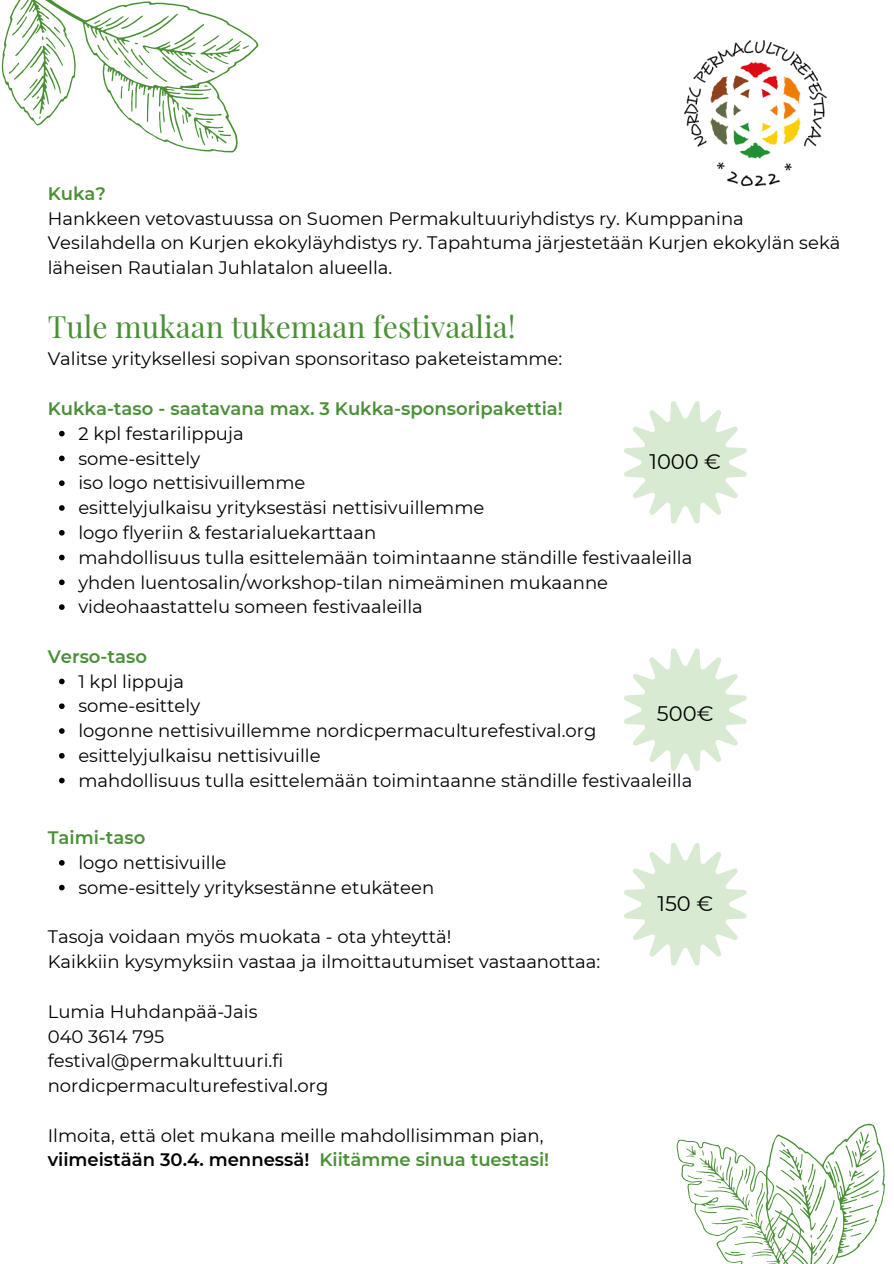
<style>
.page{position:relative;width:894px;height:1264px;background:#fff}
.page>*{position:absolute;margin:0;border:0;box-sizing:border-box;transform-origin:0 0}
.t1{font:30px "Playfair Display";color:#499035}
.t2{font:21px "Montserrat";color:#000}
.t3{font:18px/24.8px "Montserrat";color:#000}
.t4{font:600 18px "Montserrat";color:#499035}
.t5{font:600 18px "Montserrat";color:#000}
.s1{color:#499035}
</style>
<div class="page">
<svg style="left:676px;top:1123px;width:209px;height:141px"></svg>
<svg style="left:1px;top:0;width:258px;height:126px"></svg>
<svg style="left:6px;top:16px;width:70px;height:103px"></svg>
<svg style="left:94px;top:8px;width:155px;height:145px"></svg>
<svg style="left:59px;top:431px;width:6px;height:5px"></svg>
<svg style="left:59px;top:455px;width:6px;height:6px"></svg>
<svg style="left:59px;top:480px;width:6px;height:6px"></svg>
<svg style="left:59px;top:505px;width:6px;height:6px"></svg>
<svg style="left:59px;top:530px;width:6px;height:5px"></svg>
<svg style="left:59px;top:554px;width:6px;height:6px"></svg>
<svg style="left:59px;top:579px;width:6px;height:6px"></svg>
<svg style="left:59px;top:604px;width:6px;height:6px"></svg>
<svg style="left:59px;top:678px;width:6px;height:6px"></svg>
<svg style="left:59px;top:703px;width:6px;height:6px"></svg>
<svg style="left:59px;top:728px;width:6px;height:5px"></svg>
<svg style="left:59px;top:753px;width:6px;height:5px"></svg>
<svg style="left:59px;top:777px;width:6px;height:6px"></svg>
<svg style="left:59px;top:860px;width:6px;height:5px"></svg>
<svg style="left:59px;top:884px;width:6px;height:6px"></svg>
<svg style="left:624px;top:401px;width:122px;height:122px"></svg>
<svg style="left:624px;top:648px;width:122px;height:123px"></svg>
<svg style="left:624px;top:843px;width:122px;height:122px"></svg>
<img style="left:684px;top:40px;width:142px;height:146px">
<p class="t4" style="left:48px;top:182px;width:60px">Kuka?</p>
<p class="t3" style="left:48px;top:206px;width:794px">Hankkeen vetovastuussa on Suomen Permakultuuriyhdistys ry. Kumppanina<br>Vesilahdella on Kurjen ekokyläyhdistys ry. Tapahtuma järjestetään Kurjen ekokylän sekä läheisen Rautialan Juhlatalon alueella.</p>
<p class="t1" style="left:48px;top:306px;width:469px">Tule mukaan tukemaan festivaalia!</p>
<p class="t3" style="left:48px;top:346px;width:516px">Valitse yrityksellesi sopivan sponsoritaso paketeistamme:</p>
<p class="t4" style="left:48px;top:397px;width:516px">Kukka-taso - saatavana max. 3 Kukka-sponsoripakettia!</p>
<p class="t3" style="left:78px;top:421px;width:167px">2 kpl festarilippuja</p>
<p class="t3" style="left:78px;top:446px;width:123px">some-esittely</p>
<p class="t3" style="left:78px;top:470px;width:228px">iso logo nettisivuillemme</p>
<p class="t3" style="left:78px;top:495px;width:407px">esittelyjulkaisu yrityksestäsi nettisivuillemme</p>
<p class="t3" style="left:78px;top:520px;width:299px">logo flyeriin &amp; festarialuekarttaan</p>
<p class="t3" style="left:78px;top:545px;width:615px">mahdollisuus tulla esittelemään toimintaanne ständille festivaaleilla</p>
<p class="t3" style="left:78px;top:569px;width:531px">yhden luentosalin/workshop-tilan nimeäminen mukaanne</p>
<p class="t3" style="left:78px;top:594px;width:346px">videohaastattelu someen festivaaleilla</p>
<p class="t2" style="left:649px;top:449px;width:73px">1000 €</p>
<p class="t4" style="left:48px;top:645px;width:101px">Verso-taso</p>
<p class="t3" style="left:78px;top:668px;width:107px">1 kpl lippuja</p>
<p class="t3" style="left:78px;top:693px;width:123px">some-esittely</p>
<p class="t3" style="left:78px;top:718px;width:519px">logonne nettisivuillemme nordicpermaculturefestival.org</p>
<p class="t3" style="left:78px;top:743px;width:244px">esittelyjulkaisu nettisivuille</p>
<p class="t3" style="left:78px;top:768px;width:615px">mahdollisuus tulla esittelemään toimintaanne ständille festivaaleilla</p>
<p class="t2" style="left:656px;top:700px;width:58px">500€</p>
<p class="t4" style="left:48px;top:826px;width:99px">Taimi-taso</p>
<p class="t3" style="left:78px;top:850px;width:150px">logo nettisivuille</p>
<p class="t3" style="left:78px;top:875px;width:357px">some-esittely yrityksestänne etukäteen</p>
<p class="t3" style="left:48px;top:924px;width:405px">Tasoja voidaan myös muokata - ota yhteyttä!</p>
<p class="t3" style="left:48px;top:949px;width:554px">Kaikkiin kysymyksiin vastaa ja ilmoittautumiset vastaanottaa:</p>
<p class="t3" style="left:48px;top:998px;width:211px">Lumia Huhdanpää-Jais</p>
<p class="t3" style="left:48px;top:1023px;width:118px">040 3614 795</p>
<p class="t3" style="left:48px;top:1048px;width:237px">festival@permakulttuuri.fi</p>
<p class="t3" style="left:48px;top:1073px;width:282px">nordicpermaculturefestival.org</p>
<p class="t3" style="left:48px;top:1122px;width:497px">Ilmoita, että olet mukana meille mahdollisimman pian,</p>
<p class="t5" style="left:48px;top:1148px;width:503px">viimeistään 30.4. mennessä! <span class="s1">Kiitämme sinua tuestasi!</span></p>
<p class="t2" style="left:657px;top:890px;width:57px">150 €</p>
</div>
